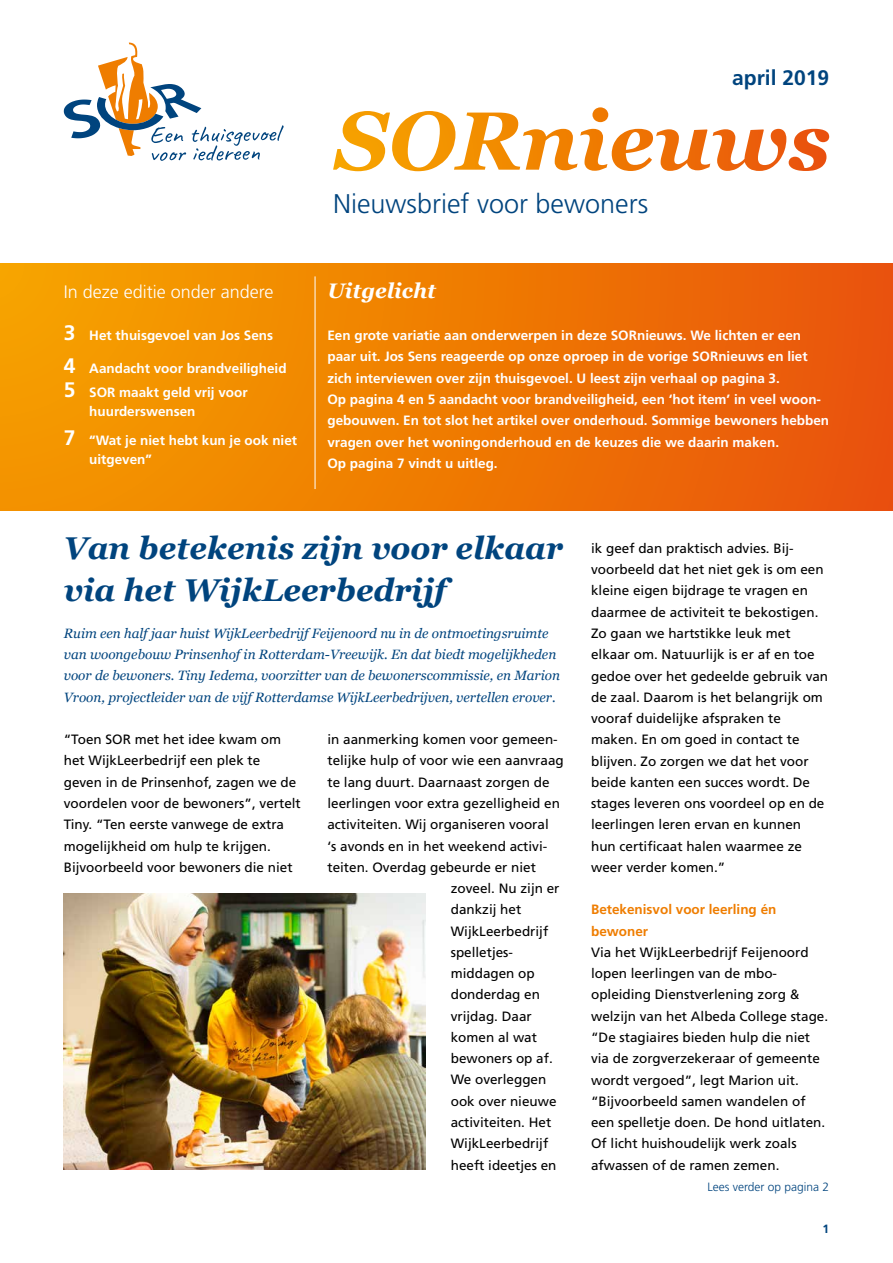
<style>
.page{position:relative;width:893px;height:1263px;background:#fff}
.page>*{position:absolute;margin:0;border:0;box-sizing:border-box;transform-origin:0 0}
.t1{font:italic 700 31.5px/42.6px "Georgia";color:#00447e}
.t2{font:300 27px "Frutiger LT Std";color:#00447e}
.t3{font:italic 700 21px "Georgia";color:#fff}
.t4{font:700 21px "Frutiger LT Std";color:#00447e}
.t5{font:300 18px "Frutiger LT Std";color:#fff}
.t6{font:13.5px/21.3px "Frutiger LT Std";color:#000}
.t7{font:700 13.5px/21.3px "Frutiger LT Std";color:#fff}
.t8{font:italic 13.5px/21.3px "Georgia";color:#00447e}
.t9{font:700 13.5px/21.3px "Frutiger LT Std";color:#ef7d00}
.t10{font:300 12px "Frutiger LT Std";color:#00447e}
.t11{font:700 12px "Frutiger LT Std";color:#00447e}
.s1{font-size:21px}
</style>
<div class="page">
<div style="left:0;top:264px;width:893px;height:246px;background:linear-gradient(to right,#f5a100,#e9540b)"></div>
<hr style="left:315px;top:276px;width:1px;height:213px;background:#fff">
<svg style="left:333px;top:107px;width:275px;height:64px"></svg>
<img style="left:64px;top:893px;width:361px;height:276px">
<svg style="left:64px;top:43px;width:220px;height:118px"></svg>
<h3 class="t4" style="left:732px;top:65px;width:98px">april 2019</h3>
<h3 class="t5" style="left:64px;top:281px;width:211px">In deze editie onder andere</h3>
<p class="t7" style="left:64px;top:325px;width:211px"><span class="s1">3</span> Het thuisgevoel van Jos Sens</p>
<p class="t7" style="left:64px;top:356px;width:224px;line-height:24px"><span class="s1">4</span> Aandacht voor brandveiligheid<br><span class="s1">5</span> SOR maakt geld vrij voor</p>
<p class="t7" style="left:64px;top:397px;width:235px;line-height:28.5px;text-indent:26px">huurderswensen<br><span class="s1">7</span> “Wat je niet hebt kun je ook niet</p>
<p class="t7" style="left:89px;top:449px;width:64px">uitgeven”</p>
<h2 class="t2" style="left:333px;top:188px;width:317px">Nieuwsbrief voor bewoners</h2>
<h3 class="t3" style="left:327px;top:275px;width:110px">Uitgelicht</h3>
<p class="t7" style="left:327px;top:325px;width:503px">Een grote variatie aan onderwerpen in deze SORnieuws. We lichten er een paar uit. Jos Sens reageerde op onze oproep in de vorige SORnieuws en liet zich interviewen over zijn thuisgevoel. U leest zijn verhaal op pagina 3.<br>Op pagina 4 en 5 aandacht voor brandveiligheid, een ‘hot item’ in veel woon&shy;gebouwen. En tot slot het artikel over onderhoud. Sommige bewoners hebben vragen over het woningonderhoud en de keuzes die we daarin maken.<br>Op pagina 7 vindt u uitleg.</p>
<h1 class="t1" style="left:64px;top:525px;width:500px">Van betekenis zijn voor elkaar via het WijkLeerbedrijf</h1>
<p class="t8" style="left:64px;top:622px;width:498px">Ruim een half jaar huist WijkLeerbedrijf Feijenoord nu in de ontmoetingsruimte van woongebouw Prinsenhof in Rotterdam-Vreewijk. En dat biedt mogelijkheden voor de bewoners. Tiny Iedema, voorzitter van de bewonerscommissie, en Marion Vroon, projectleider van de vijf Rotterdamse WijkLeerbedrijven, vertellen erover.</p>
<p class="t6" style="left:64px;top:729px;width:239px">“Toen SOR met het idee kwam om het WijkLeerbedrijf een plek te geven in de Prinsenhof, zagen we de voordelen voor de bewoners”, vertelt Tiny. “Ten eerste vanwege de extra mogelijkheid om hulp te krijgen.<br>Bijvoorbeeld voor bewoners die niet</p>
<p class="t6" style="left:327px;top:729px;width:232px">in aanmerking komen voor gemeen-</p>
<p class="t6" style="left:327px;top:750px;width:238px">telijke hulp of voor wie een aanvraag</p>
<p class="t6" style="left:327px;top:771px;width:224px">te lang duurt. Daarnaast zorgen de</p>
<p class="t6" style="left:327px;top:793px;width:234px">leerlingen voor extra gezelligheid en</p>
<p class="t6" style="left:327px;top:814px;width:223px">activiteiten. Wij organiseren vooral</p>
<p class="t6" style="left:327px;top:835px;width:221px">‘s avonds en in het weekend activi-</p>
<p class="t6" style="left:327px;top:856px;width:210px">teiten. Overdag gebeurde er niet</p>
<p class="t6" style="left:451px;top:878px;width:110px">zoveel. Nu zijn er</p>
<p class="t6" style="left:451px;top:899px;width:72px">dankzij het</p>
<p class="t6" style="left:451px;top:920px;width:99px">WijkLeerbedrijf</p>
<p class="t6" style="left:451px;top:941px;width:64px">spelletjes-</p>
<p class="t6" style="left:451px;top:963px;width:86px">middagen op</p>
<p class="t6" style="left:451px;top:984px;width:91px">donderdag en</p>
<p class="t6" style="left:451px;top:1005px;width:83px">vrijdag. Daar</p>
<p class="t6" style="left:451px;top:1027px;width:88px">komen al wat</p>
<p class="t6" style="left:451px;top:1048px;width:104px">bewoners op af.</p>
<p class="t6" style="left:451px;top:1069px;width:97px">We overleggen</p>
<p class="t6" style="left:451px;top:1090px;width:107px">ook over nieuwe</p>
<p class="t6" style="left:451px;top:1112px;width:102px">activiteiten. Het</p>
<p class="t6" style="left:451px;top:1133px;width:99px">WijkLeerbedrijf</p>
<p class="t6" style="left:451px;top:1154px;width:107px">heeft ideetjes en</p>
<p class="t6" style="left:591px;top:538px;width:239px">ik geef dan praktisch advies. Bij&shy;voorbeeld dat het niet gek is om een kleine eigen bijdrage te vragen en daarmee de activiteit te bekostigen.<br>Zo gaan we hartstikke leuk met elkaar om. Natuurlijk is er af en toe gedoe over het gedeelde gebruik van de zaal. Daarom is het belangrijk om vooraf duidelijke afspraken te maken. En om goed in contact te blijven. Zo zorgen we dat het voor beide kanten een succes wordt. De stages leveren ons voordeel op en de leerlingen leren ervan en kunnen hun certificaat halen waarmee ze weer verder komen.”</p>
<p class="t9" style="left:591px;top:899px;width:187px">Betekenisvol voor leerling én bewoner</p>
<p class="t6" style="left:591px;top:942px;width:239px">Via het WijkLeerbedrijf Feijenoord lopen leerlingen van de mbo&shy;opleiding Dienstverlening zorg &amp; welzijn van het Albeda College stage. “De stagiaires bieden hulp die niet via de zorgverzekeraar of gemeente wordt vergoed”, legt Marion uit. “Bijvoorbeeld samen wandelen of een spelletje doen. De hond uitlaten.<br>Of licht huishoudelijk werk zoals afwassen of de ramen zemen.</p>
<p class="t10" style="left:707px;top:1180px;width:123px">Lees verder op pagina 2</p>
<p class="t11" style="left:822px;top:1222px;width:8px">1</p>
</div>
